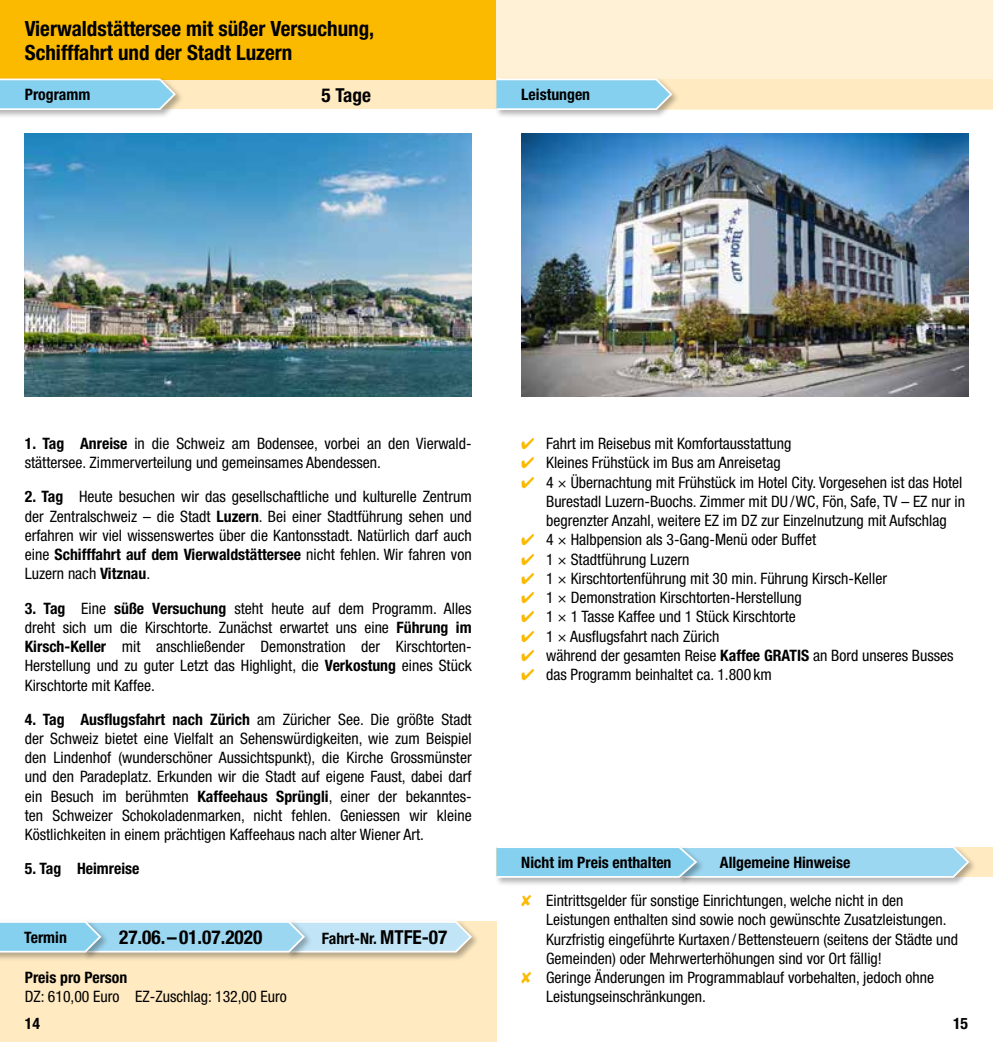
<style>
.page{position:relative;width:993px;height:1042px;background:#fff}
.page>*{position:absolute;margin:0;border:0;box-sizing:border-box;transform-origin:0 0}
.t1{font:700 condensed 21px/24.5px "Helvetica Neue";color:#000}
.t2{font:700 condensed 19.25px "Helvetica Neue";color:#000}
.t3{font:condensed 15.75px/19.2px "Helvetica Neue";color:#000;text-align:justify}
.t4{font:700 condensed 15.75px "Helvetica Neue";color:#000}
.s1{font-weight:700}
.s2{font-size:19.25px}
.s3{color:#fbb900}
</style>
<div class="page">
<div style="left:0;top:79px;width:496px;height:30px;background:#ffeac1"></div>
<div style="left:0;top:0;width:496px;height:79px;background:#fbb900"></div>
<div style="left:0;top:77px;width:184px;height:42px;background:#000;opacity:.3"></div>
<svg style="left:0;top:78px;width:177px;height:33px;background:#9ad3e7"></svg>
<div style="left:0;top:921px;width:496px;height:121px;background:#ffeac1"></div>
<div style="left:496px;top:847px;width:496px;height:30px;background:#ffeac1"></div>
<div style="left:677px;top:844px;width:300px;height:42px;background:#000;opacity:.3"></div>
<div style="left:494px;top:844px;width:211px;height:42px;background:#000;opacity:.3"></div>
<svg style="left:494px;top:845px;width:476px;height:33px;background:#a4d9f0"></svg>
<div style="left:496px;top:0;width:496px;height:109px;background:#fff1d6"></div>
<div style="left:496px;top:79px;width:496px;height:30px;background:#ffeac1"></div>
<div style="left:494px;top:77px;width:186px;height:42px;background:#000;opacity:.3"></div>
<svg style="left:494px;top:78px;width:179px;height:33px;background:#9cd5eb"></svg>
<div style="left:286px;top:919px;width:194px;height:42px;background:#000;opacity:.3"></div>
<div style="left:82px;top:919px;width:231px;height:42px;background:#000;opacity:.3"></div>
<div style="left:0;top:919px;width:109px;height:42px;background:#000;opacity:.3"></div>
<svg style="left:0;top:920px;width:473px;height:33px;background:#b2ddf0"></svg>
<img style="left:521px;top:134px;width:446px;height:263px">
<img style="left:25px;top:134px;width:446px;height:263px">
<h1 class="t1" style="left:25px;top:16px;width:351px">Vierwaldstättersee mit süßer Versuchung,<br>Schifffahrt und der Stadt Luzern</h1>
<p class="t4" style="left:25px;top:85px;width:67px">Programm</p>
<p class="t2" style="left:321px;top:83px;width:51px">5 Tage</p>
<p class="t4" style="left:521px;top:85px;width:70px">Leistungen</p>
<p class="t3" style="left:25px;top:434px;width:446px"><span class="s1">1. Tag Anreise</span> in die Schweiz am Bodensee, vorbei an den Vierwald&shy;stättersee. Zimmerverteilung und gemeinsames Abendessen.</p>
<p class="t3" style="left:25px;top:487px;width:448px"><span class="s1">2. Tag</span> Heute besuchen wir das gesellschaftliche und kulturelle Zentrum der Zentralschweiz – die Stadt <span class="s1">Luzern</span>. Bei einer Stadtführung sehen und erfahren wir viel wissenswertes über die Kantonsstadt. Natürlich darf auch eine <span class="s1">Schifffahrt auf dem Vierwaldstättersee</span> nicht fehlen. Wir fahren von Luzern nach <span class="s1">Vitznau</span>.</p>
<p class="t3" style="left:25px;top:598px;width:448px"><span class="s1">3. Tag</span> Eine <span class="s1">süße Versuchung</span> steht heute auf dem Programm. Alles dreht sich um die Kirschtorte. Zunächst erwartet uns eine <span class="s1">Führung im Kirsch-Keller</span> mit anschließender Demonstration der Kirschtorten-Herstellung und zu guter Letzt das Highlight, die <span class="s1">Verkostung</span> eines Stück Kirschtorte mit Kaffee.</p>
<p class="t3" style="left:25px;top:709px;width:448px"><span class="s1">4. Tag Ausflugsfahrt nach Zürich</span> am Züricher See. Die größte Stadt der Schweiz bietet eine Vielfalt an Sehenswürdigkeiten, wie zum Beispiel den Lindenhof (wunderschöner Aussichtspunkt), die Kirche Grossmünster und den Paradeplatz. Erkunden wir die Stadt auf eigene Faust, dabei darf ein Besuch im berühmten <span class="s1">Kaffeehaus Sprüngli</span>, einer der bekanntes&shy;ten Schweizer Schokoladenmarken, nicht fehlen. Geniessen wir kleine Köstlichkeiten in einem prächtigen Kaffeehaus nach alter Wiener Art.</p>
<p class="t4" style="left:25px;top:859px;width:116px">5. Tag Heimreise</p>
<p class="t4" style="left:24px;top:928px;width:44px">Termin</p>
<p class="t2" style="left:119px;top:926px;width:145px">27.06.–01.07.2020</p>
<p class="t4" style="left:322px;top:929px;width:127px">Fahrt-Nr. <span class="s2">MTFE-07</span></p>
<p class="t4" style="left:25px;top:968px;width:104px">Preis pro Person</p>
<p class="t3" style="left:25px;top:987px;width:263px">DZ: 610,00 Euro EZ-Zuschlag: 132,00 Euro</p>
<p class="t4" style="left:25px;top:1014px;width:17px">14</p>
<p class="t3" style="left:521px;top:434px;width:271px"><span class="s3">✔</span> Fahrt im Reisebus mit Komfortausstattung</p>
<p class="t3" style="left:521px;top:453px;width:261px"><span class="s3">✔</span> Kleines Frühstück im Bus am Anreisetag</p>
<p class="t3" style="left:546px;top:472px;width:420px;text-align:left;text-indent:-25px"><span class="s3">✔</span> 4 × Übernachtung mit Frühstück im Hotel City. Vorgesehen ist das Hotel<br>Burestadl Luzern-Buochs. Zimmer mit DU/WC, Fön, Safe, TV – EZ nur in begrenzter Anzahl, weitere EZ im DZ zur Einzelnutzung mit Aufschlag</p>
<p class="t3" style="left:521px;top:530px;width:296px"><span class="s3">✔</span> 4 × Halbpension als 3-Gang-Menü oder Buffet</p>
<p class="t3" style="left:521px;top:549px;width:170px"><span class="s3">✔</span> 1 × Stadtführung Luzern</p>
<p class="t3" style="left:521px;top:568px;width:367px"><span class="s3">✔</span> 1 × Kirschtortenführung mit 30 min. Führung Kirsch-Keller</p>
<p class="t3" style="left:521px;top:588px;width:282px"><span class="s3">✔</span> 1 × Demonstration Kirschtorten-Herstellung</p>
<p class="t3" style="left:521px;top:607px;width:276px"><span class="s3">✔</span> 1 × 1 Tasse Kaffee und 1 Stück Kirschtorte</p>
<p class="t3" style="left:521px;top:626px;width:200px"><span class="s3">✔</span> 1 × Ausflugsfahrt nach Zürich</p>
<p class="t3" style="left:521px;top:645px;width:434px"><span class="s3">✔</span> während der gesamten Reise <span class="s1">Kaffee GRATIS</span> an Bord unseres Busses</p>
<p class="t3" style="left:521px;top:665px;width:252px"><span class="s3">✔</span> das Programm beinhaltet ca. 1.800 km</p>
<p class="t4" style="left:521px;top:853px;width:152px">Nicht im Preis enthalten</p>
<p class="t4" style="left:719px;top:853px;width:132px">Allgemeine Hinweise</p>
<p class="t3" style="left:521px;top:891px;width:383px"><span class="s3">✘</span> Eintrittsgelder für sonstige Einrichtungen, welche nicht in den</p>
<p class="t3" style="left:546px;top:910px;width:401px">Leistungen enthalten sind sowie noch gewünschte Zusatzleistungen.</p>
<p class="t3" style="left:546px;top:929px;width:413px">Kurzfristig eingeführte Kurtaxen /Bettensteuern (seitens der Städte und</p>
<p class="t3" style="left:546px;top:948px;width:337px">Gemeinden) oder Mehrwerterhöhungen sind vor Ort fällig!</p>
<p class="t3" style="left:521px;top:967px;width:414px"><span class="s3">✘</span> Geringe Änderungen im Programmablauf vorbehalten, jedoch ohne</p>
<p class="t3" style="left:546px;top:987px;width:161px">Leistungseinschränkungen.</p>
<p class="t4" style="left:952px;top:1014px;width:17px">15</p>
</div>
